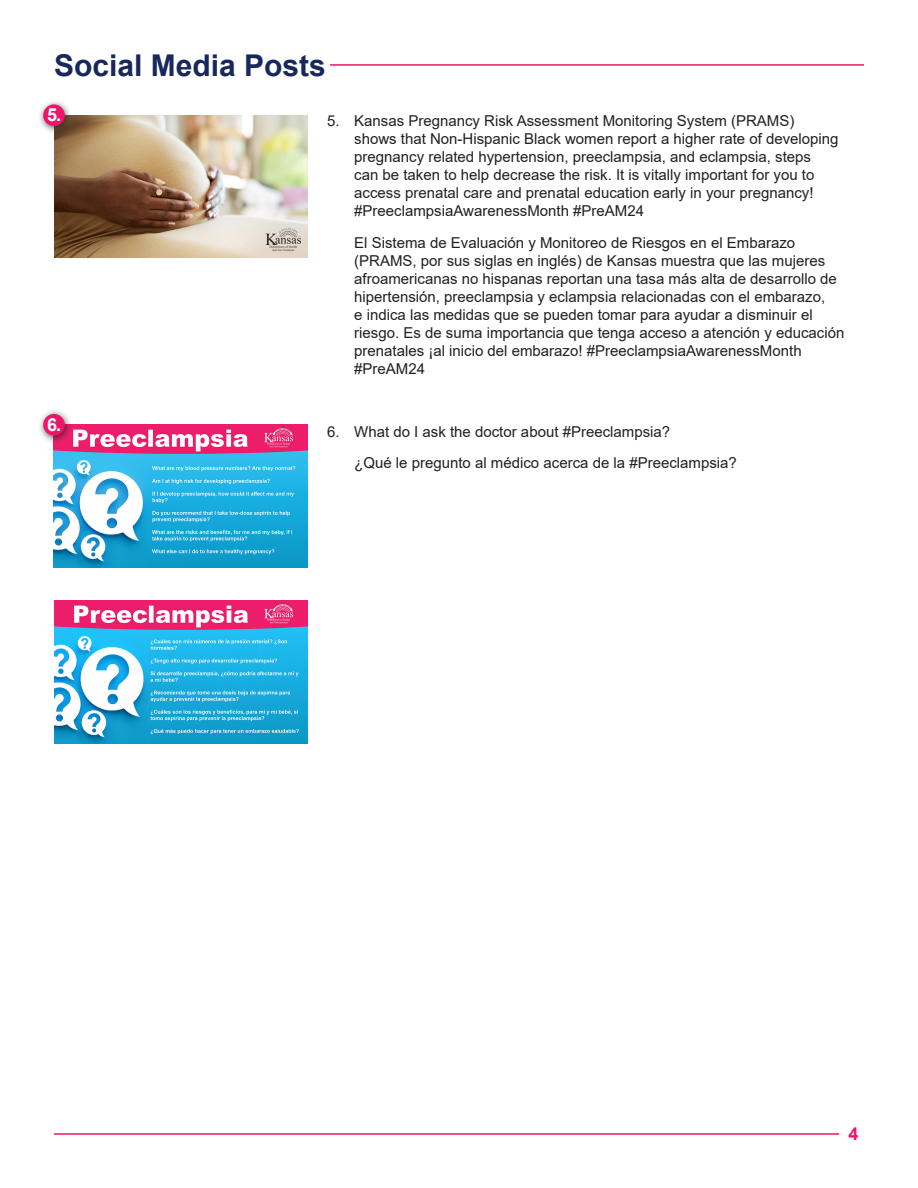
<style>
.page{position:relative;width:918px;height:1188px;background:#fff}
.page>*{position:absolute;margin:0;border:0;box-sizing:border-box;transform-origin:0 0}
.t1{font:700 30px "Arial";color:#18285d}
.t2{font:700 18px "Arial";color:#fff}
.t3{font:700 18px "Arial";color:#ed156b}
.t4{font:15px/18px "Arial";color:#231f20}
</style>
<div class="page">
<img style="left:54px;top:425px;width:254px;height:142px">
<div style="left:38px;top:409px;width:35px;height:35px;background:#231f20;opacity:.75"></div>
<div style="left:43px;top:414px;width:22px;height:22px;background:#ed156b;border-radius:50%"></div>
<img style="left:54px;top:601px;width:254px;height:143px">
<hr style="left:54px;top:1133px;width:785px;height:2px;background:#ed156b">
<img style="left:54px;top:115px;width:254px;height:143px">
<div style="left:38px;top:99px;width:35px;height:36px;background:#231f20;opacity:.75"></div>
<div style="left:43px;top:104px;width:22px;height:22px;background:#ed156b;border-radius:50%"></div>
<hr style="left:330px;top:64px;width:534px;height:2px;background:#ed156b">
<p class="t1" style="left:54px;top:44px;width:273px">Social Media Posts</p>
<p class="t2" style="left:47px;top:102px;width:15px">5.</p>
<p class="t2" style="left:47px;top:412px;width:15px">6.</p>
<p class="t4" style="left:354px;top:112px;width:486px;text-indent:-27px">5. Kansas Pregnancy Risk Assessment Monitoring System (PRAMS) shows that Non-Hispanic Black women report a higher rate of developing pregnancy related hypertension, preeclampsia, and eclampsia, steps can be taken to help decrease the risk. It is vitally important for you to access prenatal care and prenatal education early in your pregnancy! #PreeclampsiaAwarenessMonth #PreAM24</p>
<p class="t4" style="left:354px;top:234px;width:492px">El Sistema de Evaluación y Monitoreo de Riesgos en el Embarazo (PRAMS, por sus siglas en inglés) de Kansas muestra que las mujeres afroamericanas no hispanas reportan una tasa más alta de desarrollo de hipertensión, preeclampsia y eclampsia relacionadas con el embarazo,<br>e indica las medidas que se pueden tomar para ayudar a disminuir el riesgo. Es de suma importancia que tenga acceso a atención y educación prenatales ¡al inicio del embarazo! #PreeclampsiaAwarenessMonth #PreAM24</p>
<p class="t4" style="left:327px;top:423px;width:344px">6. What do I ask the doctor about #Preeclampsia?</p>
<p class="t4" style="left:354px;top:454px;width:384px">¿Qué le pregunto al médico acerca de la #Preeclampsia?</p>
<p class="t3" style="left:848px;top:1121px;width:12px">4</p>
</div>
